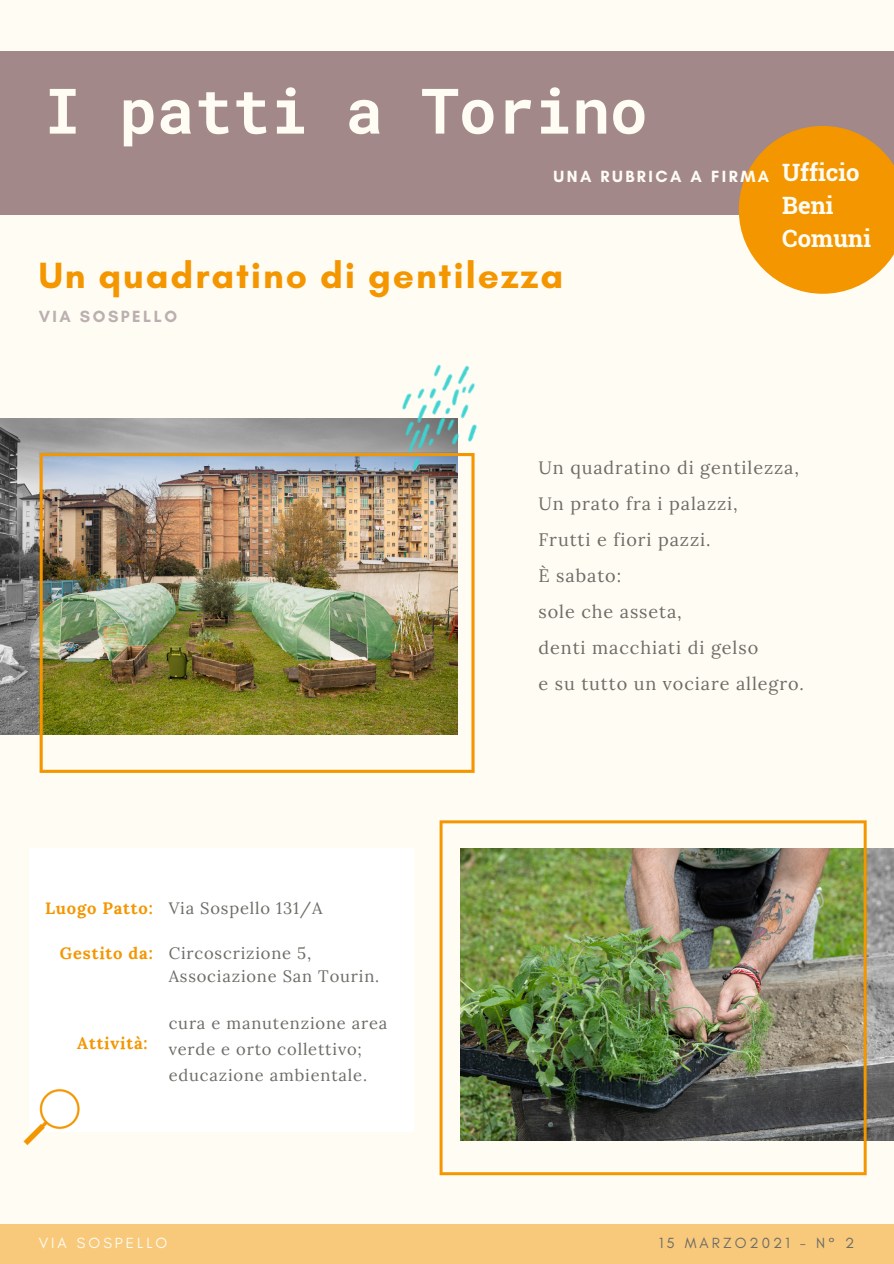
<style>
.page{position:relative;width:894px;height:1264px;background:#fff}
.page>*{position:absolute;margin:0;border:0;box-sizing:border-box;transform-origin:0 0}
.t1{font:700 62.85px "Roboto Mono";color:#fffcf4}
.t2{font:700 37.2px "Glacial Indifference";letter-spacing:.05em;color:#f49600}
.t3{font:700 23.85px/33.2px "Roboto Slab";color:#fffcf4}
.t4{font:18px/36px "Lora";letter-spacing:.05em;color:#6d6d67}
.t5{font:16.5px/26px "Lora";letter-spacing:.05em;color:#6d6d67}
.t6{font:700 16.5px "Lora";letter-spacing:.05em;color:#f49600}
.t7{font:700 16.5px "Glacial Indifference";letter-spacing:.15em;color:#fffcf4}
.t8{font:700 16.5px "Glacial Indifference";letter-spacing:.15em;color:#bbafaf}
.t9{font:15px "Glacial Indifference";letter-spacing:.2em;color:#6d6d67}
.t10{font:15px "Glacial Indifference";letter-spacing:.2em;color:#fffcf4}
.s1{font-family:"Roboto Slab";font-size:23.85px}
</style>
<div class="page">
<div style="left:0;top:0;width:893px;height:1263px;background:#fffcf4"></div>
<div style="left:0;top:1224px;width:893px;height:39px;background:#f9c97b"></div>
<div style="left:0;top:51px;width:893px;height:163px;background:#a28888"></div>
<svg style="left:738px;top:126px;width:155px;height:168px"></svg>
<img style="left:1px;top:419px;width:300px;height:315px">
<img style="left:40px;top:453px;width:434px;height:320px">
<img style="left:301px;top:364px;width:176px;height:167px">
<img style="left:866px;top:848px;width:27px;height:291px">
<img style="left:439px;top:820px;width:427px;height:355px">
<div style="left:29px;top:848px;width:384px;height:284px;background:#fff"></div>
<img style="left:23px;top:1088px;width:57px;height:58px">
<h1 class="t1" style="left:44px;top:68px;width:605px">I patti a Torino</h1>
<p class="t7" style="left:553px;top:166px;width:307px">UNA RUBRICA A FIRMA <span class="s1">Ufficio</span></p>
<h3 class="t3" style="left:782px;top:188px;width:90px">Beni<br>Comuni</h3>
<h2 class="t2" style="left:39px;top:252px;width:526px">Un quadratino di gentilezza</h2>
<p class="t8" style="left:39px;top:306px;width:140px">VIA SOSPELLO</p>
<p class="t6" style="left:45px;top:897px;width:109px">Luogo Patto:</p>
<p class="t6" style="left:60px;top:942px;width:94px">Gestito da:</p>
<p class="t6" style="left:77px;top:1032px;width:72px">Attività:</p>
<p class="t5" style="left:169px;top:895px;width:155px">Via Sospello 131/A</p>
<p class="t5" style="left:169px;top:941px;width:212px;line-height:22.5px">Circoscrizione 5,<br>Associazione San Tourin.</p>
<p class="t5" style="left:169px;top:1010px;width:220px">cura e manutenzione area verde e orto collettivo; educazione ambientale.</p>
<p class="t4" style="left:538px;top:449px;width:267px">Un quadratino di gentilezza,<br>Un prato fra i palazzi,<br>Frutti e fiori pazzi.<br>È sabato:<br>sole che asseta,<br>denti macchiati di gelso<br>e su tutto un vociare allegro.</p>
<p class="t10" style="left:39px;top:1233px;width:130px">VIA SOSPELLO</p>
<p class="t9" style="left:659px;top:1233px;width:197px">15 MARZO2021 - N° 2</p>
</div>
